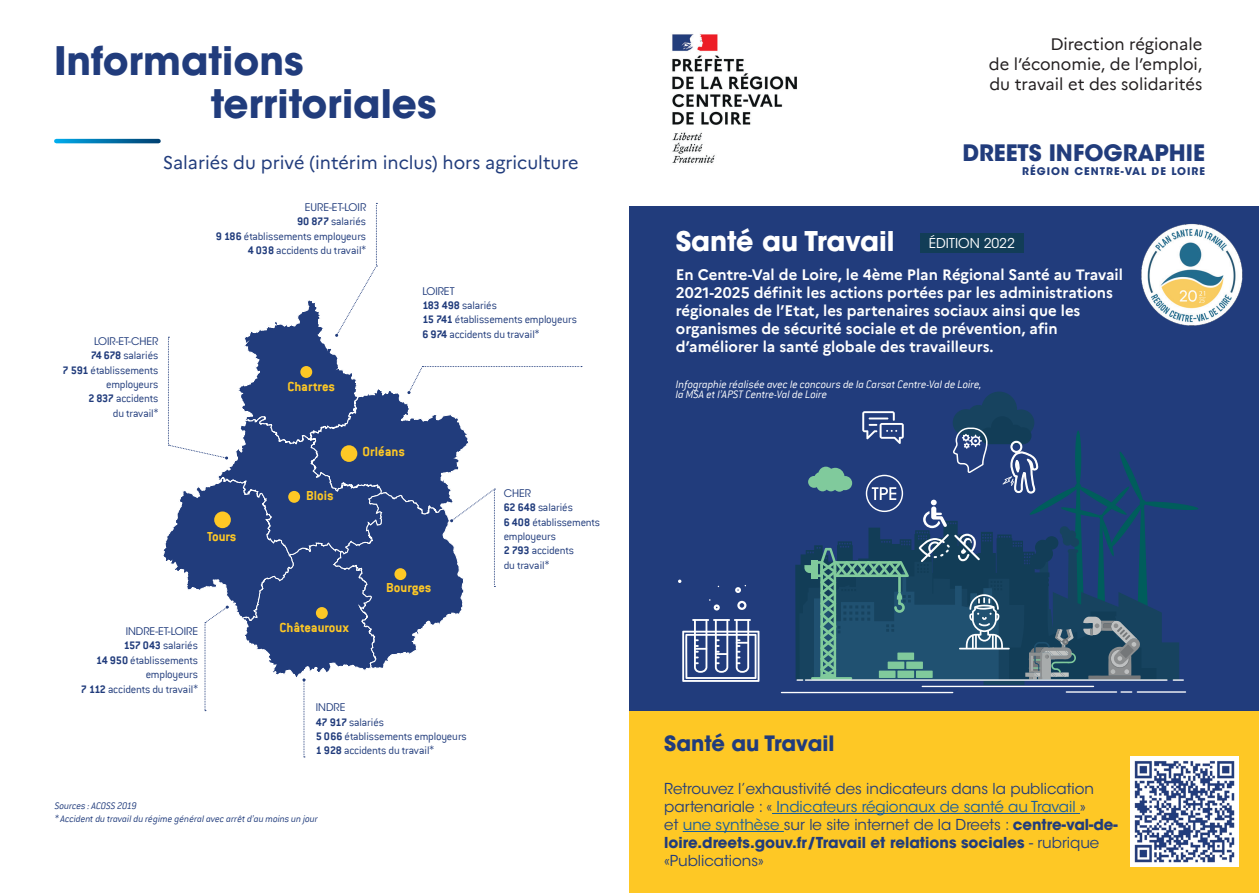
<style>
.page{position:relative;width:1259px;height:893px;background:#fff}
.page>*{position:absolute;margin:0;border:0;box-sizing:border-box;transform-origin:0 0}
.t1{font:700 39px/42.5px "ITC Avant Garde Std";color:#213c7c}
.t2{font:700 27px "ITC Avant Garde Std";color:#fff}
.t3{font:700 22.5px "ITC Avant Garde Std";color:#213c7c}
.t4{font:700 21px "ITC Avant Garde Std";color:#213c7c}
.t5{font:18px "Marianne";color:#213c7c}
.t6{font:16.5px/19.8px "Marianne";color:#231f20;text-align:justify}
.t7{font:700 15px/18px "Marianne";color:#fff}
.t8{font:15px/18px "ITC Avant Garde Std";color:#213c7c}
.t9{font:700 14.4px "Conduit ITC";color:#fec825}
.t10{font:13.5px "ITC Avant Garde Std";color:#fff}
.t11{font:300 12px/14.4px "Conduit ITC";letter-spacing:-.015em;color:#213c7c}
.t12{font:italic 300 12px/10.5px "Conduit ITC";letter-spacing:-.01em;color:#fff}
.t13{font:italic 300 10.5px/12.6px "Conduit ITC";letter-spacing:-.01em;color:#213c7c}
.t14{font:10.5px "ITC Avant Garde Std";color:#213c7c}
.t15{font:700 10.5px "ITC Avant Garde Std";letter-spacing:.1em;color:#213c7c}
.s1{font-weight:700}
.s2{color:#175d9e}
</style>
<div class="page">
<div style="left:629px;top:711px;width:630px;height:181px;background:#fec825"></div>
<svg style="left:56px;top:139px;width:103px;height:4px"></svg>
<svg style="left:163px;top:203px;width:419px;height:555px"></svg>
<div style="left:630px;top:207px;width:629px;height:504px;background:#213c7c"></div>
<div style="left:920px;top:233px;width:103px;height:19px;background:#123d57"></div>
<hr style="left:772px;top:813px;width:308px;height:1px;background:#175d9e">
<hr style="left:683px;top:831px;width:101px;height:1px;background:#175d9e">
<hr style="left:781px;top:692px;width:171px;height:1px;background:#fff">
<hr style="left:922px;top:686px;width:171px;height:1px;background:#fff">
<hr style="left:1066px;top:691px;width:50px;height:2px;background:#fff">
<svg style="left:1121px;top:691px;width:10px;height:2px"></svg>
<hr style="left:1137px;top:691px;width:48px;height:2px;background:#fff">
<svg style="left:737px;top:601px;width:9px;height:9px"></svg>
<svg style="left:735px;top:585px;width:11px;height:8px"></svg>
<svg style="left:709px;top:599px;width:11px;height:11px"></svg>
<svg style="left:682px;top:619px;width:77px;height:63px"></svg>
<svg style="left:795px;top:392px;width:403px;height:293px"></svg>
<img style="left:672px;top:34px;width:125px;height:129px">
<img style="left:1130px;top:757px;width:108px;height:109px">
<img style="left:1141px;top:223px;width:102px;height:103px">
<h1 class="t1" style="left:211px;top:40px;width:227px;text-indent:-157px">Informations territoriales</h1>
<h3 class="t5" style="left:163px;top:149px;width:417px">Salariés du privé (intérim inclus) hors agriculture</h3>
<p class="t14" style="left:305px;top:201px;width:63px">EURE-ET-LOIR</p>
<p class="t11" style="left:216px;top:214px;width:152px;text-align:right"><span class="s1">90 877</span> salariés<br><span class="s1">9 186</span> établissements employeurs<br><span class="s1">4 038</span> accidents du travail*</p>
<p class="t14" style="left:94px;top:335px;width:66px">LOIR-ET-CHER</p>
<p class="t11" style="left:63px;top:348px;width:97px;text-align:right"><span class="s1">74 678</span> salariés<br><span class="s1">7 591</span> établissements employeurs<br><span class="s1">2 837</span> accidents<br>du travail*</p>
<p class="t9" style="left:207px;top:528px;width:31px">Tours</p>
<p class="t14" style="left:126px;top:625px;width:74px">INDRE-ET-LOIRE</p>
<p class="t11" style="left:81px;top:638px;width:119px;text-align:right"><span class="s1">157 043</span> salariés<br><span class="s1">14 950</span> établissements employeurs<br><span class="s1">7 112</span> accidents du travail*</p>
<p class="t9" style="left:287px;top:378px;width:49px">Chartres</p>
<p class="t14" style="left:422px;top:284px;width:34px">LOIRET</p>
<p class="t11" style="left:422px;top:298px;width:156px"><span class="s1">183 498</span> salariés<br><span class="s1">15 741</span> établissements employeurs<br><span class="s1">6 974</span> accidents du travail*</p>
<p class="t9" style="left:306px;top:487px;width:29px">Blois</p>
<p class="t9" style="left:363px;top:443px;width:44px">Orléans</p>
<p class="t9" style="left:279px;top:619px;width:71px">Châteauroux</p>
<p class="t9" style="left:386px;top:579px;width:47px">Bourges</p>
<p class="t14" style="left:504px;top:487px;width:29px">CHER</p>
<p class="t11" style="left:504px;top:500px;width:98px"><span class="s1">62 648</span> salariés<br><span class="s1">6 408</span> établissements employeurs<br><span class="s1">2 793</span> accidents<br>du travail*</p>
<p class="t14" style="left:316px;top:701px;width:31px">INDRE</p>
<p class="t11" style="left:316px;top:715px;width:153px"><span class="s1">47 917</span> salariés<br><span class="s1">5 066</span> établissements employeurs<br><span class="s1">1 928</span> accidents du travail*</p>
<p class="t13" style="left:55px;top:800px;width:265px">Sources : ACOSS 2019<br>* Accident du travail du régime général avec arrêt d’au moins un jour</p>
<h3 class="t6" style="left:988px;top:33px;width:215px;text-indent:62px">Direction régionale de l’économie, de l’emploi, du travail et des solidarités</h3>
<h2 class="t2" style="left:675px;top:224px;width:220px">Santé au Travail</h2>
<h3 class="t3" style="left:962px;top:138px;width:244px">DREETS INFOGRAPHIE</h3>
<p class="t15" style="left:1022px;top:164px;width:184px">RÉGION CENTRE-VAL DE LOIRE</p>
<p class="t10" style="left:929px;top:235px;width:87px">ÉDITION 2022</p>
<p class="t7" style="left:676px;top:265px;width:448px">En Centre-Val de Loire, le 4ème Plan Régional Santé au Travail 2021-2025 définit les actions portées par les administrations régionales de l’Etat, les partenaires sociaux ainsi que les organismes de sécurité sociale et de prévention, afin d’améliorer la santé globale des travailleurs.</p>
<p class="t12" style="left:676px;top:379px;width:307px">Infographie réalisée avec le concours de la Carsat Centre-Val de Loire, la MSA et l’APST Centre-Val de Loire</p>
<h3 class="t4" style="left:664px;top:729px;width:172px">Santé au Travail</h3>
<p class="t8" style="left:664px;top:780px;width:455px">Retrouvez l’exhaustivité des indicateurs dans la publication partenariale : « <span class="s2">Indicateurs régionaux de santé au Travail</span> »<br>et <span class="s2">une synthèse</span> sur le site internet de la Dreets : <span class="s1">centre-val-de&shy;loire.dreets.gouv.fr/Travail et relations sociales</span> - rubrique «Publications»</p>
</div>
